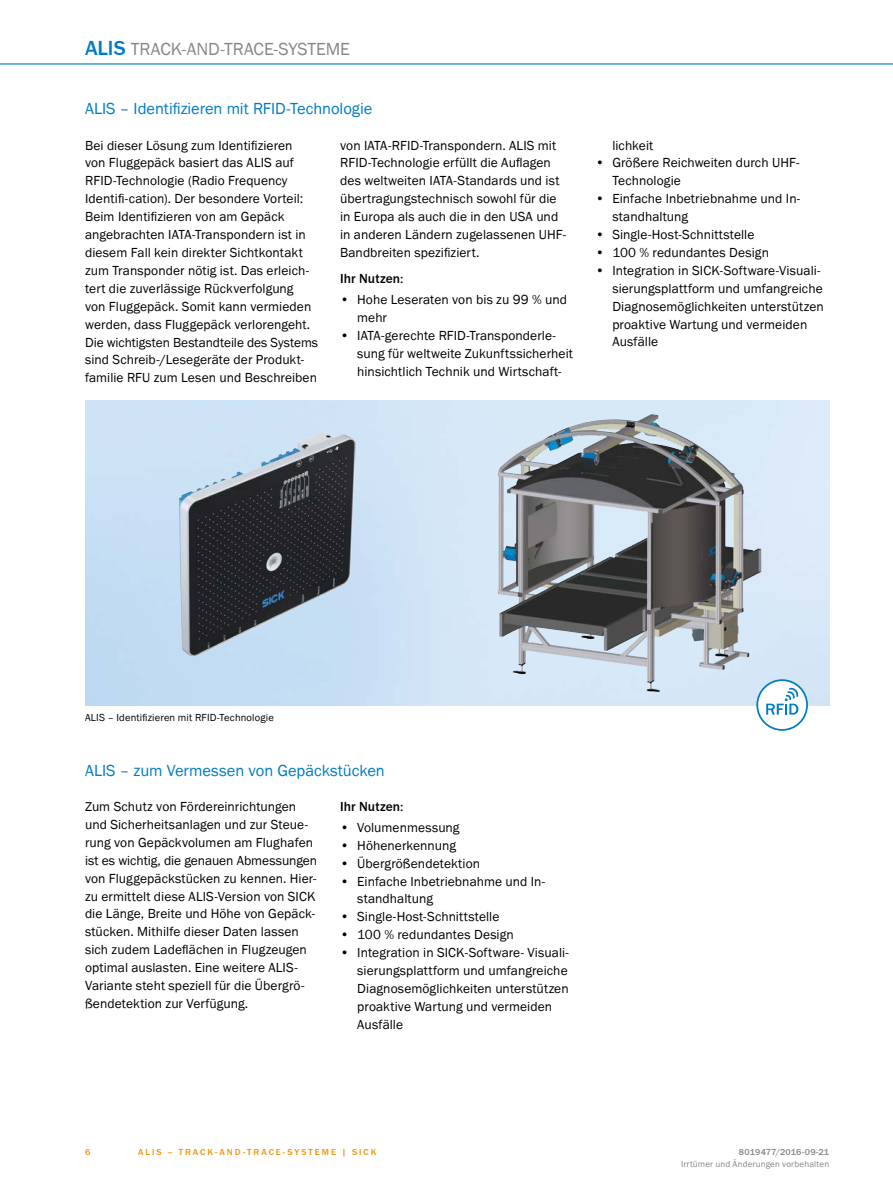
<style>
.page{position:relative;width:893px;height:1188px;background:#fff}
.page>*{position:absolute;margin:0;border:0;box-sizing:border-box;transform-origin:0 0}
.t1{font:18px "SICK Franklin";letter-spacing:-.005em;color:#878787}
.t2{font:16.5px "SICK Franklin";letter-spacing:-.005em;color:#007cc2}
.t3{font:13.5px/17.9px "SICK Franklin";letter-spacing:.005em;color:#000}
.t4{font:500 13.5px "SICK Franklin";letter-spacing:.005em;color:#000}
.t5{font:10.5px "SICK Franklin";letter-spacing:.015em;color:#000}
.t6{font:500 9px "SICK Franklin";letter-spacing:.225em;color:#f39200}
.t7{font:9px "SICK Franklin";letter-spacing:.02em;color:#878787}
.t8{font:500 9px "SICK Franklin";letter-spacing:.015em;color:#878787}
.s1{font-weight:500;font-size:21px;color:#007cc2}
</style>
<div class="page">
<hr style="left:0;top:63px;width:893px;height:2px;background:#007cc2">
<img style="left:85px;top:401px;width:744px;height:304px">
<img style="left:498px;top:414px;width:263px;height:278px">
<img style="left:179px;top:433px;width:177px;height:223px">
<div style="left:757px;top:680px;width:50px;height:50px;background:#fff;border-radius:50%"></div>
<div style="left:756px;top:679px;width:52px;height:52px;border:2px solid #007cc2;border-radius:50%"></div>
<svg style="left:766px;top:688px;width:33px;height:27px"></svg>
<h1 class="t1" style="left:85px;top:38px;width:266px"><span class="s1">ALIS</span> TRACK-AND-TRACE-SYSTEME</h1>
<p class="t2" style="left:85px;top:98px;width:289px">ALIS – Identifizieren mit RFID-Technologie</p>
<p class="t3" style="left:85px;top:136px;width:235px">Bei dieser Lösung zum Identifizieren<br>von Fluggepäck basiert das ALIS auf RFID-Technologie (Radio Frequency Identifi-cation). Der besondere Vorteil:<br>Beim Identifizieren von am Gepäck angebrachten IATA-Transpondern ist in diesem Fall kein direkter Sichtkontakt zum Transponder nötig ist. Das erleich&shy;tert die zuverlässige Rückverfolgung<br>von Fluggepäck. Somit kann vermieden werden, dass Fluggepäck verlorengeht.<br>Die wichtigsten Bestandteile des Systems sind Schreib-/Lesegeräte der Produkt&shy;familie RFU zum Lesen und Beschreiben</p>
<p class="t3" style="left:340px;top:136px;width:228px">von IATA-RFID-Transpondern. ALIS mit RFID-Technologie erfüllt die Auflagen des weltweiten IATA-Standards und ist übertragungstechnisch sowohl für die in Europa als auch die in den USA und in anderen Ländern zugelassenen UHF-Bandbreiten spezifiziert.</p>
<p class="t4" style="left:340px;top:271px;width:65px">Ihr Nutzen:</p>
<p class="t3" style="left:357px;top:291px;width:211px;text-indent:-17px">• Hohe Leseraten von bis zu 99 % und mehr</p>
<p class="t3" style="left:357px;top:327px;width:217px;text-indent:-17px">• IATA-gerechte RFID-Transponderle&shy;sung für weltweite Zukunftssicherheit hinsichtlich Technik und Wirtschaft-</p>
<p class="t3" style="left:612px;top:136px;width:43px">lichkeit</p>
<p class="t3" style="left:612px;top:154px;width:189px;text-indent:-17px">• Größere Reichweiten durch UHF-<br>Technologie</p>
<p class="t3" style="left:612px;top:190px;width:190px;text-indent:-17px">• Einfache Inbetriebnahme und In&shy;standhaltung</p>
<p class="t3" style="left:595px;top:226px;width:161px">• Single-Host-Schnittstelle</p>
<p class="t3" style="left:595px;top:244px;width:175px">• 100 % redundantes Design</p>
<p class="t3" style="left:612px;top:262px;width:213px;text-indent:-17px">• Integration in SICK-Software-Visuali&shy;sierungsplattform und umfangreiche<br>Diagnosemöglichkeiten unterstützen proaktive Wartung und vermeiden<br>Ausfälle</p>
<p class="t5" style="left:85px;top:711px;width:190px">ALIS – Identifizieren mit RFID-Technologie</p>
<p class="t2" style="left:85px;top:760px;width:301px">ALIS – zum Vermessen von Gepäckstücken</p>
<p class="t3" style="left:85px;top:798px;width:234px">Zum Schutz von Fördereinrichtungen und Sicherheitsanlagen und zur Steue&shy;rung von Gepäckvolumen am Flughafen ist es wichtig, die genauen Abmessungen von Fluggepäckstücken zu kennen. Hier&shy;zu ermittelt diese ALIS-Version von SICK die Länge, Breite und Höhe von Gepäck&shy;stücken. Mithilfe dieser Daten lassen sich zudem Ladeflächen in Flugzeugen optimal auslasten. Eine weitere ALIS-Variante steht speziell für die Übergrö&shy;ßendetektion zur Verfügung.</p>
<p class="t4" style="left:340px;top:798px;width:65px">Ihr Nutzen:</p>
<p class="t3" style="left:340px;top:819px;width:121px">• Volumenmessung</p>
<p class="t3" style="left:340px;top:837px;width:117px">• Höhenerkennung</p>
<p class="t3" style="left:340px;top:854px;width:141px">• Übergrößendetektion</p>
<p class="t3" style="left:357px;top:872px;width:190px;text-indent:-17px">• Einfache Inbetriebnahme und In&shy;standhaltung</p>
<p class="t3" style="left:340px;top:908px;width:161px">• Single-Host-Schnittstelle</p>
<p class="t3" style="left:340px;top:926px;width:175px">• 100 % redundantes Design</p>
<p class="t3" style="left:357px;top:944px;width:213px;text-indent:-17px">• Integration in SICK-Software- Visuali&shy;sierungsplattform und umfangreiche<br>Diagnosemöglichkeiten unterstützen proaktive Wartung und vermeiden<br>Ausfälle</p>
<p class="t6" style="left:85px;top:1146px;width:7px">6</p>
<p class="t6" style="left:138px;top:1146px;width:240px">ALIS – TRACK-AND-TRACE-SYSTEME | SICK</p>
<p class="t8" style="left:739px;top:1146px;width:92px">8019477/2016-09-21</p>
<p class="t7" style="left:681px;top:1159px;width:150px">Irrtümer und Änderungen vorbehalten</p>
</div>
